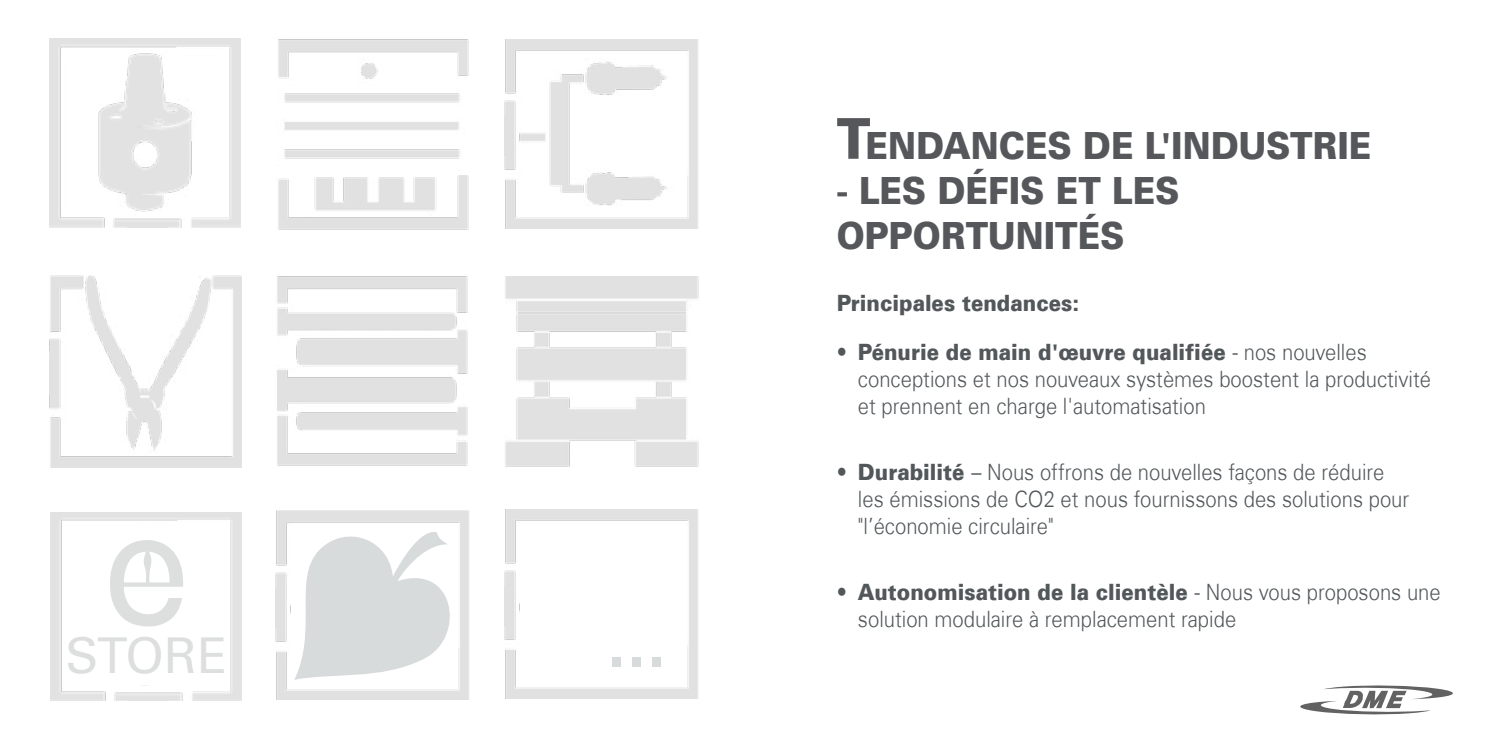
<style>
.page{position:relative;width:1489px;height:745px;background:#fff}
.page>*{position:absolute;margin:0;border:0;box-sizing:border-box;transform-origin:0 0}
.t1{font:condensed 90px "Univers Com 57";color:#d8dbdb}
.t2{font:49.38px "Univers Com 55 Roman";letter-spacing:-.01em;color:#dddede}
.t3{font:900 37.5px/45px "Univers Com 75";color:#55575a;scale:.9 1}
.t4{font:300 22.5px/27px "Univers Com 45";color:#52575a;scale:.9 1}
.t5{font:900 22.5px "Univers Com 75";color:#52575a;scale:.9 1}
.s1{font-size:56.25px}
.s2{font-family:"Univers Com 45";font-weight:300}
.s3{font-family:"Univers Com 75";font-weight:900}
</style>
<div class="page">
<svg style="left:1300px;top:685px;width:153px;height:29px"></svg>
<img style="left:505px;top:276px;width:194px;height:191px">
<img style="left:505px;top:39px;width:193px;height:189px">
<img style="left:277px;top:276px;width:191px;height:190px">
<img style="left:278px;top:39px;width:191px;height:191px">
<img style="left:50px;top:275px;width:191px;height:192px">
<img style="left:50px;top:38px;width:190px;height:189px">
<img style="left:51px;top:512px;width:191px;height:188px">
<div style="left:66px;top:522px;width:159px;height:162px;background:#fff"></div>
<svg style="left:110px;top:540px;width:73px;height:87px"></svg>
<img style="left:275px;top:510px;width:194px;height:189px">
<div style="left:291px;top:525px;width:159px;height:161px;background:#fff"></div>
<svg style="left:292px;top:522px;width:176px;height:158px"></svg>
<img style="left:504px;top:509px;width:194px;height:189px">
<div style="left:520px;top:523px;width:158px;height:162px;background:#fff"></div>
<h2 class="t2" style="left:65px;top:625px;width:163px">STORE</h2>
<h1 class="t1" style="left:606px;top:577px;width:61px">...</h1>
<h3 class="t3" style="left:836px;top:122px;width:595px"><span class="s1">T</span>ENDANCES DE L'INDUSTRIE</h3>
<h3 class="t3" style="left:836px;top:167px;width:382px">- LES DÉFIS ET LES<br>OPPORTUNITÉS</h3>
<p class="t5" style="left:836px;top:289px;width:271px">Principales tendances:</p>
<p class="t5" style="left:836px;top:337px;width:590px">• Pénurie de main d'œuvre qualifiée <span class="s2">- nos nouvelles</span></p>
<p class="t4" style="left:857px;top:365px;width:638px">conceptions et nos nouveaux systèmes boostent la productivité et prennent en charge l'automatisation</p>
<p class="t4" style="left:857px;top:458px;width:614px;text-indent:-21px"><span class="s3">• Durabilité</span> – Nous offrons de nouvelles façons de réduire les émissions de CO2 et nous fournissons des solutions pour "l’économie circulaire"</p>
<p class="t5" style="left:836px;top:577px;width:672px">• Autonomisation de la clientèle <span class="s2">- Nous vous proposons une</span></p>
<p class="t4" style="left:857px;top:605px;width:422px">solution modulaire à remplacement rapide</p>
</div>
